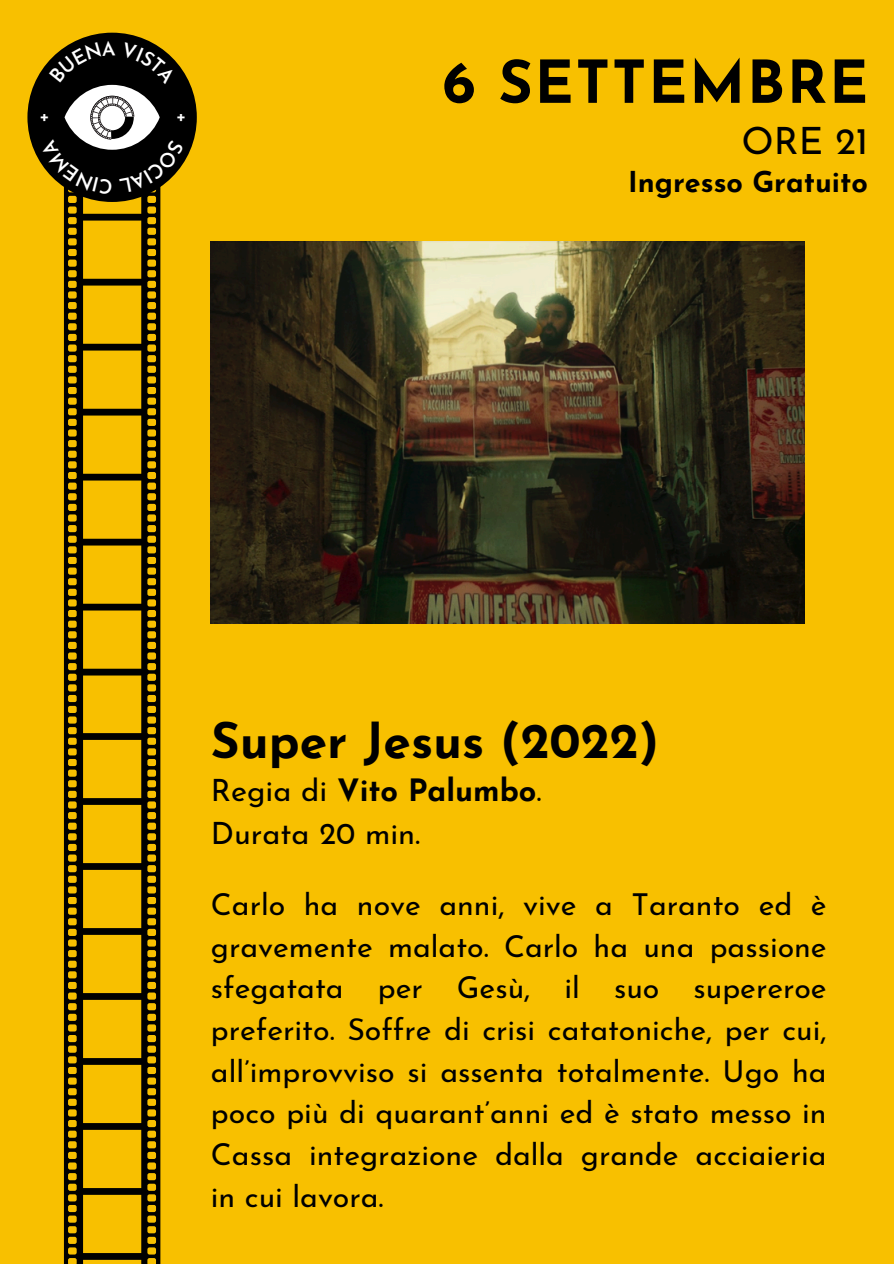
<style>
.page{position:relative;width:894px;height:1264px;background:#fff}
.page>*{position:absolute;margin:0;border:0;box-sizing:border-box;transform-origin:0 0}
.t1{font:700 58.95px "Josefin Sans";letter-spacing:.03em;color:#000}
.t2{font:700 49.65px "Josefin Sans";color:#000}
.t3{font:37.65px "Josefin Sans";color:#000}
.t4{font:30.75px/42.8px "Josefin Sans";color:#000}
.t5{font:30.3px/41.7px "Josefin Sans";color:#000;text-align:justify}
.t6{font:700 28.8px "Josefin Sans";color:#000}
.t7{font:600 19.65px "Josefin Sans";color:#fff}
.s1{font-weight:700}
</style>
<div class="page">
<div style="left:0;top:0;width:893px;height:1263px;background:#f8c000"></div>
<svg style="left:64px;top:194px;width:96px;height:1069px"></svg>
<div style="left:27px;top:33px;width:170px;height:169px;background:#000;border-radius:50%"></div>
<img style="left:211px;top:242px;width:593px;height:381px">
<svg style="left:40px;top:40px;width:144px;height:154px"></svg>
<p class="t7" style="left:39px;top:107px;width:12px">+</p>
<p class="t7" style="left:176px;top:107px;width:12px">+</p>
<h1 class="t1" style="left:442px;top:59px;width:427px">6 SETTEMBRE</h1>
<p class="t3" style="left:741px;top:126px;width:128px">ORE 21</p>
<p class="t6" style="left:628px;top:170px;width:241px">Ingresso Gratuito</p>
<h2 class="t2" style="left:211px;top:721px;width:449px">Super Jesus (2022)</h2>
<p class="t4" style="left:211px;top:771px;width:332px">Regia di <span class="s1">Vito Palumbo</span>.<br>Durata 20 min.</p>
<p class="t5" style="left:211px;top:886px;width:617px">Carlo ha nove anni, vive a Taranto ed è gravemente malato. Carlo ha una passione sfegatata per Gesù, il suo supereroe preferito. Soffre di crisi catatoniche, per cui, all’improvviso si assenta totalmente. Ugo ha poco più di quarant’anni ed è stato messo in Cassa integrazione dalla grande acciaieria in cui lavora.</p>
</div>
